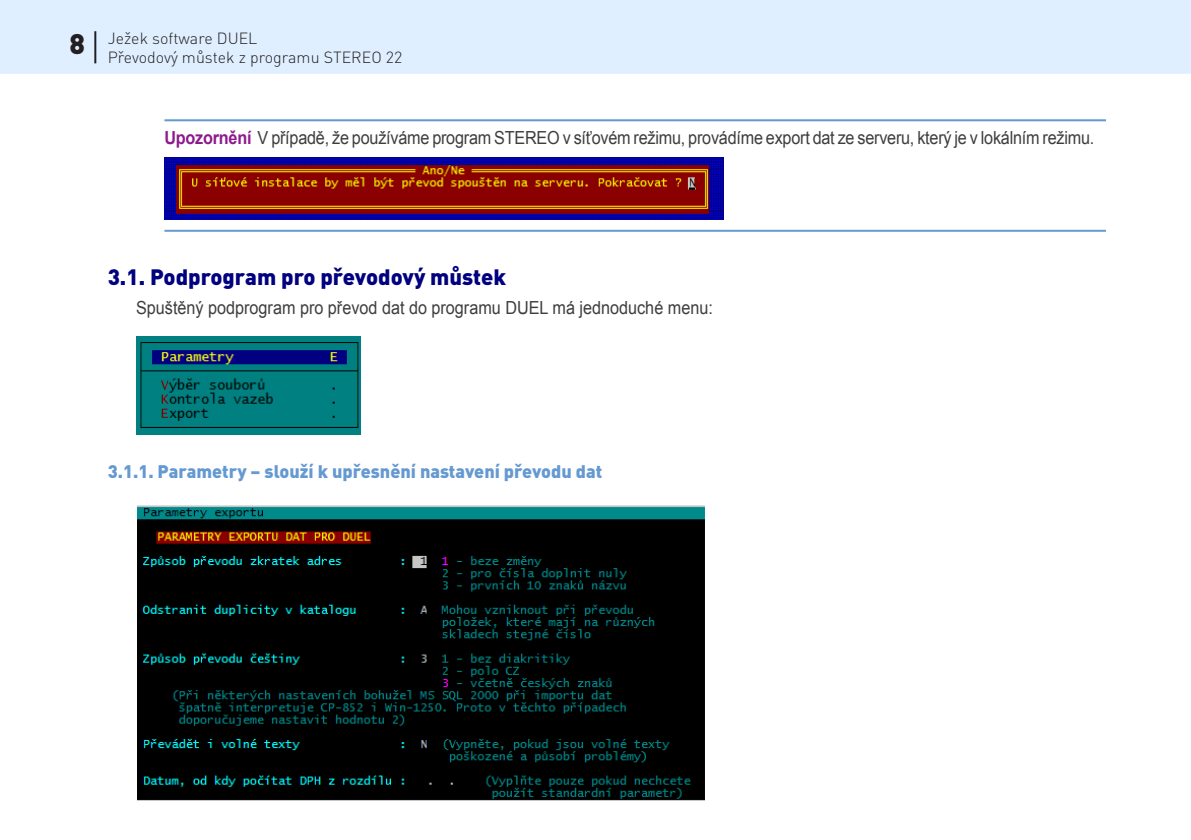
<style>
.page{position:relative;width:1191px;height:840px;background:#fff}
.page>*{position:absolute;margin:0;border:0;box-sizing:border-box;transform-origin:0 0}
.t1{font:900 28px "DINCE";color:#231f20}
.Nadpis_1{font:900 22px "DINCE";color:#000080}
.Normal_-_upozornění{font:18px "Arial";letter-spacing:-.015em;color:#3e3e3f;scale:.9 1}
.Nadpis_2{font:900 18px "DINCE";color:#6599d1}
.t2{font:300 16px "DINCE";color:#231f20}
.s1{font-weight:700;color:#8d1a8d}
</style>
<div class="page">
<div style="left:0;top:0;width:1191px;height:74px;background:#dfefff"></div>
<hr style="left:94px;top:31px;width:2px;height:32px;background:#231f20">
<hr style="left:164px;top:119px;width:942px;height:2px;background:#6599d1">
<hr style="left:164px;top:230px;width:942px;height:2px;background:#6599d1">
<img style="left:164px;top:157px;width:559px;height:63px">
<img style="left:136px;top:336px;width:224px;height:98px">
<img style="left:137px;top:505px;width:567px;height:294px">
<p class="t1" style="left:69px;top:25px;width:17px">8</p>
<p class="t2" style="left:108px;top:28px;width:151px">Ježek software DUEL</p>
<p class="t2" style="left:108px;top:47px;width:296px">Převodový můstek z programu STEREO 22</p>
<p class="Normal_-_upozornění" style="left:164px;top:125px;width:1034px"><span class="s1">Upozornění</span> V případě, že používáme program STEREO v síťovém režimu, provádíme export dat ze serveru, který je v lokálním režimu.</p>
<p class="Nadpis_1" style="left:108px;top:262px;width:400px">3.1. Podprogram pro převodový můstek</p>
<p class="Normal_-_upozornění" style="left:136px;top:295px;width:642px">Spuštěný podprogram pro převod dat do programu DUEL má jednoduché menu:</p>
<p class="Nadpis_2" style="left:108px;top:459px;width:496px">3.1.1. Parametry – slouží k upřesnění nastavení převodu dat</p>
</div>
